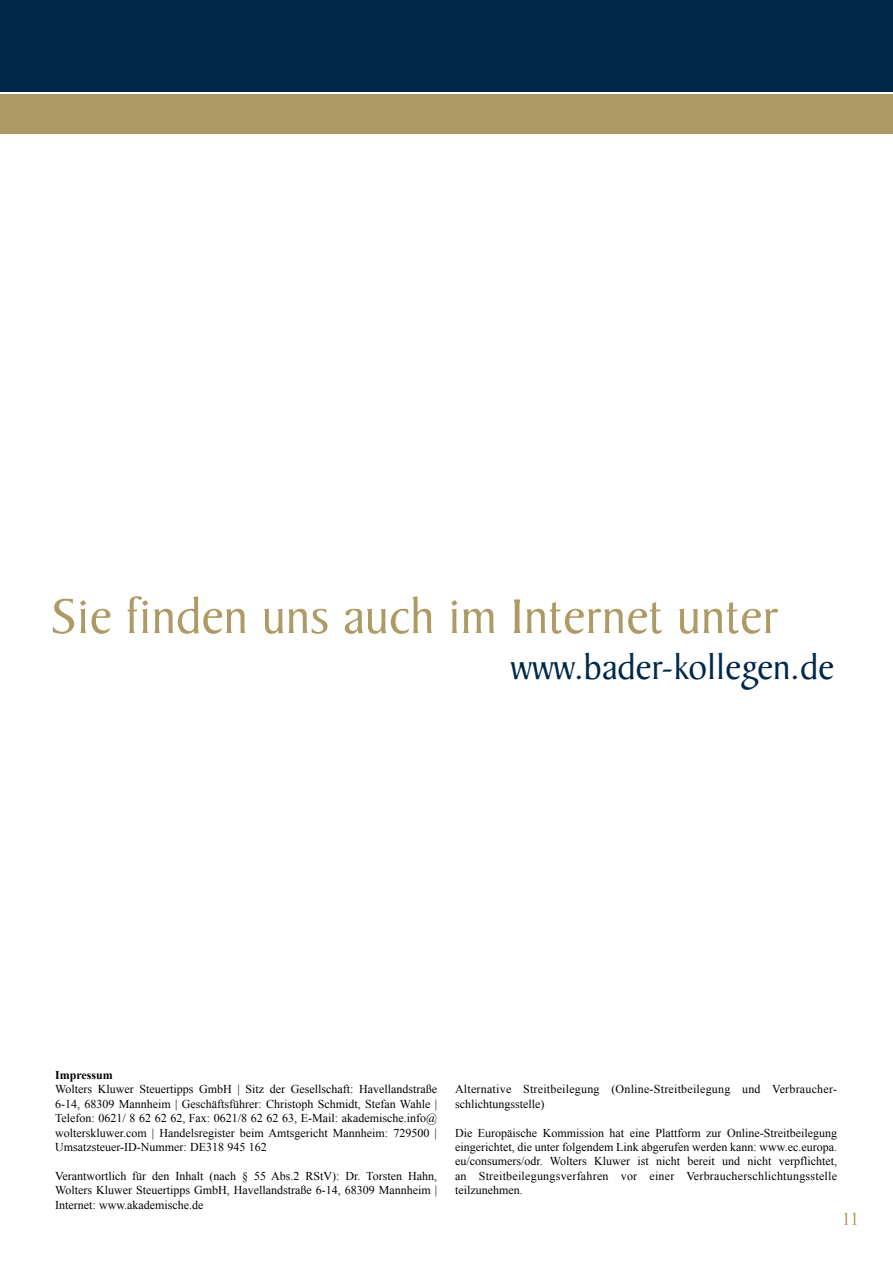
<style>
.page{position:relative;width:893px;height:1263px;background:#fff}
.page>*{position:absolute;margin:0;border:0;box-sizing:border-box;transform-origin:0 0}
.t1{font:52.5px "Baker Signet Std";color:#ae9a64}
.t2{font:37.5px "Baker Signet Std";color:#002848}
.t3{font:18px "Times New Roman";color:#ae9a64}
.t4{font:12px/14.4px "Times New Roman";color:#000;text-align:justify}
.t5{font:12px/14.4px "Times New Roman";letter-spacing:.02em;color:#000}
.t6{font:700 12px "Times New Roman";color:#000}
</style>
<div class="page">
<div style="left:0;top:0;width:893px;height:91px;background:#002848"></div>
<div style="left:0;top:94px;width:893px;height:40px;background:#ae9a64"></div>
<h1 class="t1" style="left:52px;top:588px;width:729px">Sie finden uns auch im Internet unter</h1>
<h2 class="t2" style="left:511px;top:647px;width:324px">www.bader-kollegen.de</h2>
<p class="t6" style="left:55px;top:1066px;width:59px">Impressum</p>
<p class="t4" style="left:55px;top:1082px;width:383px">Wolters Kluwer Steuertipps GmbH | Sitz der Gesellschaft: Havellandstraße 6-14, 68309 Mannheim | Geschäftsführer: Christoph Schmidt, Stefan Wahle | Telefon: 0621/ 8 62 62 62, Fax: 0621/8 62 62 63, E-Mail: akademische.info@ wolterskluwer.com | Handelsregister beim Amtsgericht Mannheim: 729500 | Umsatzsteuer-ID-Nummer: DE318 945 162</p>
<p class="t4" style="left:55px;top:1168px;width:383px">Verantwortlich für den Inhalt (nach § 55 Abs.2 RStV): Dr. Torsten Hahn, Wolters Kluwer Steuertipps GmbH, Havellandstraße 6-14, 68309 Mannheim | Internet: www.akademische.de</p>
<p class="t5" style="left:455px;top:1082px;width:383px">Alternative Streitbeilegung (Online-Streitbeilegung und Verbraucher&shy;schlichtungsstelle)</p>
<p class="t4" style="left:455px;top:1125px;width:383px">Die Europäische Kommission hat eine Plattform zur Online-Streitbeilegung eingerichtet, die unter folgendem Link abgerufen werden kann: www.ec.europa. eu/consumers/odr. Wolters Kluwer ist nicht bereit und nicht verpflichtet, an Streitbeilegungsverfahren vor einer Verbraucherschlichtungsstelle teilzunehmen.</p>
<h3 class="t3" style="left:842px;top:1207px;width:19px">11</h3>
</div>
